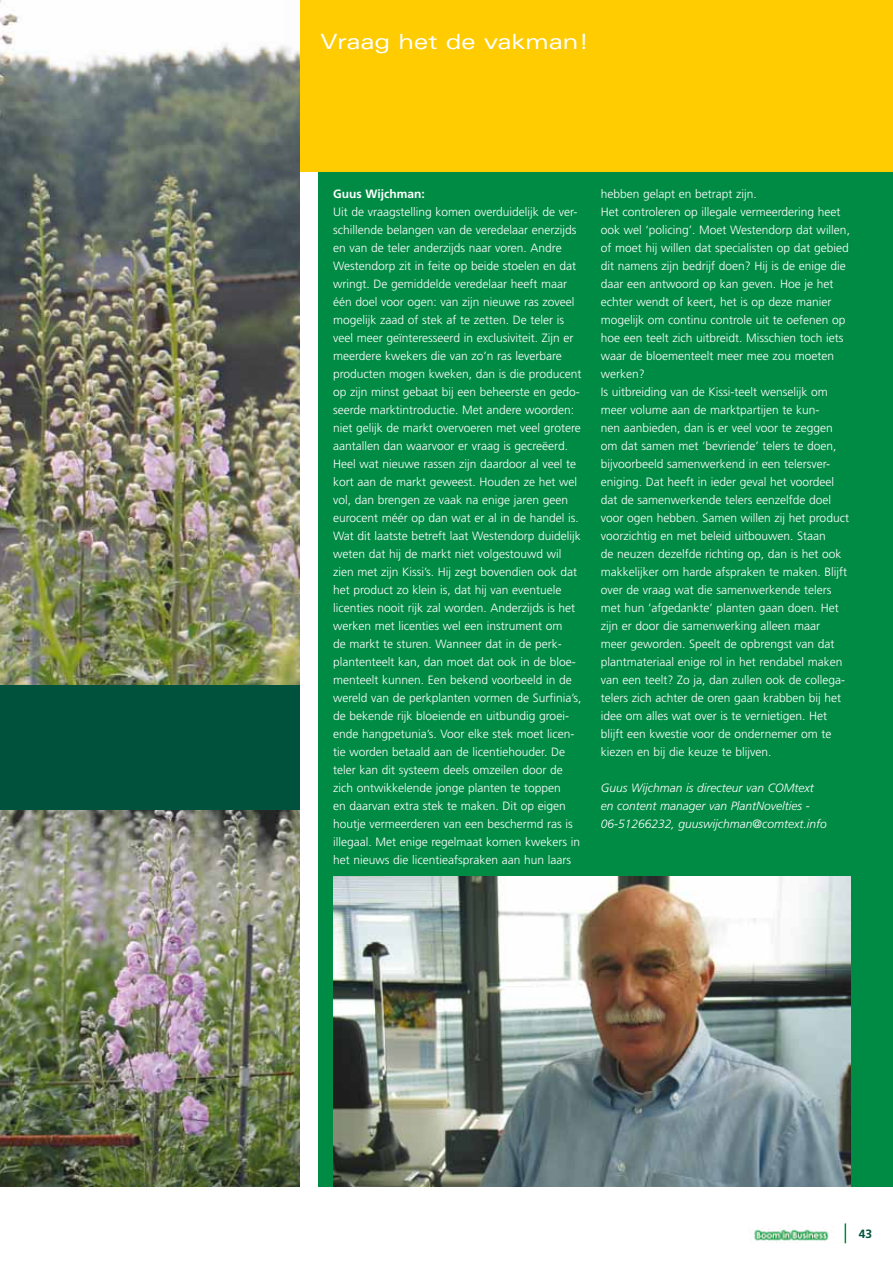
<style>
.page{position:relative;width:893px;height:1263px;background:#fff}
.page>*{position:absolute;margin:0;border:0;box-sizing:border-box;transform-origin:0 0}
.t1{font:expanded 21px "Univers";color:#fff}
.t2{font:300 12px/18px "Frutiger";color:#fff}
.t3{font:italic 300 12px/18px "Frutiger";color:#fff}
.t4{font:700 12px "Frutiger";color:#fff}
.t5{font:700 12px "Frutiger";color:#00523c}
</style>
<div class="page">
<svg style="left:845px;top:1223px;width:1px;height:20px"></svg>
<img style="left:754px;top:1228px;width:75px;height:15px">
<div style="left:319px;top:161px;width:574px;height:1025px;background:#008b45"></div>
<div style="left:300px;top:0;width:593px;height:171px;background:#fecc00"></div>
<img style="left:333px;top:877px;width:517px;height:309px">
<img style="left:0;top:0;width:300px;height:686px">
<img style="left:0;top:810px;width:300px;height:376px">
<div style="left:0;top:686px;width:300px;height:124px;background:#00523c"></div>
<h1 class="t1" style="left:320px;top:29px;width:270px">Vraag het de vakman!</h1>
<p class="t4" style="left:333px;top:187px;width:93px">Guus Wijchman:</p>
<p class="t2" style="left:333px;top:203px;width:250px">Uit de vraagstelling komen overduidelijk de ver&shy;schillende belangen van de veredelaar enerzijds en van de teler anderzijds naar voren. Andre Westendorp zit in feite op beide stoelen en dat wringt. De gemiddelde veredelaar heeft maar één doel voor ogen: van zijn nieuwe ras zoveel mogelijk zaad of stek af te zetten. De teler is veel meer geïnteresseerd in exclusiviteit. Zijn er meerdere kwekers die van zo’n ras leverbare producten mogen kweken, dan is die producent op zijn minst gebaat bij een beheerste en gedo&shy;seerde marktintroductie. Met andere woorden: niet gelijk de markt overvoeren met veel grotere aantallen dan waarvoor er vraag is gecreëerd.<br>Heel wat nieuwe rassen zijn daardoor al veel te kort aan de markt geweest. Houden ze het wel vol, dan brengen ze vaak na enige jaren geen eurocent méér op dan wat er al in de handel is.<br>Wat dit laatste betreft laat Westendorp duidelijk weten dat hij de markt niet volgestouwd wil zien met zijn Kissi’s. Hij zegt bovendien ook dat het product zo klein is, dat hij van eventuele licenties nooit rijk zal worden. Anderzijds is het werken met licenties wel een instrument om<br>de markt te sturen. Wanneer dat in de perk&shy;plantenteelt kan, dan moet dat ook in de bloe&shy;menteelt kunnen. Een bekend voorbeeld in de wereld van de perkplanten vormen de Surfinia’s, de bekende rijk bloeiende en uitbundig groei&shy;ende hangpetunia’s. Voor elke stek moet licen&shy;tie worden betaald aan de licentiehouder. De teler kan dit systeem deels omzeilen door de zich ontwikkelende jonge planten te toppen<br>en daarvan extra stek te maken. Dit op eigen houtje vermeerderen van een beschermd ras is illegaal. Met enige regelmaat komen kwekers in het nieuws die licentieafspraken aan hun laars</p>
<p class="t2" style="left:601px;top:185px;width:251px">hebben gelapt en betrapt zijn.<br>Het controleren op illegale vermeerdering heet ook wel ‘policing’. Moet Westendorp dat willen, of moet hij willen dat specialisten op dat gebied dit namens zijn bedrijf doen? Hij is de enige die daar een antwoord op kan geven. Hoe je het echter wendt of keert, het is op deze manier mogelijk om continu controle uit te oefenen op hoe een teelt zich uitbreidt. Misschien toch iets waar de bloementeelt meer mee zou moeten werken?<br>Is uitbreiding van de Kissi-teelt wenselijk om meer volume aan de marktpartijen te kun-<br>nen aanbieden, dan is er veel voor te zeggen om dat samen met ‘bevriende’ telers te doen, bijvoorbeeld samenwerkend in een telersver&shy;eniging. Dat heeft in ieder geval het voordeel dat de samenwerkende telers eenzelfde doel voor ogen hebben. Samen willen zij het product voorzichtig en met beleid uitbouwen. Staan<br>de neuzen dezelfde richting op, dan is het ook makkelijker om harde afspraken te maken. Blijft over de vraag wat die samenwerkende telers met hun ‘afgedankte’ planten gaan doen. Het zijn er door die samenwerking alleen maar<br>meer geworden. Speelt de opbrengst van dat plantmateriaal enige rol in het rendabel maken van een teelt? Zo ja, dan zullen ook de collega&shy;telers zich achter de oren gaan krabben bij het idee om alles wat over is te vernietigen. Het blijft een kwestie voor de ondernemer om te kiezen en bij die keuze te blijven.</p>
<p class="t3" style="left:601px;top:779px;width:227px">Guus Wijchman is directeur van COMtext en content manager van PlantNovelties -<br>06-51266232, guuswijchman@comtext.info</p>
<p class="t5" style="left:859px;top:1227px;width:15px">43</p>
</div>
